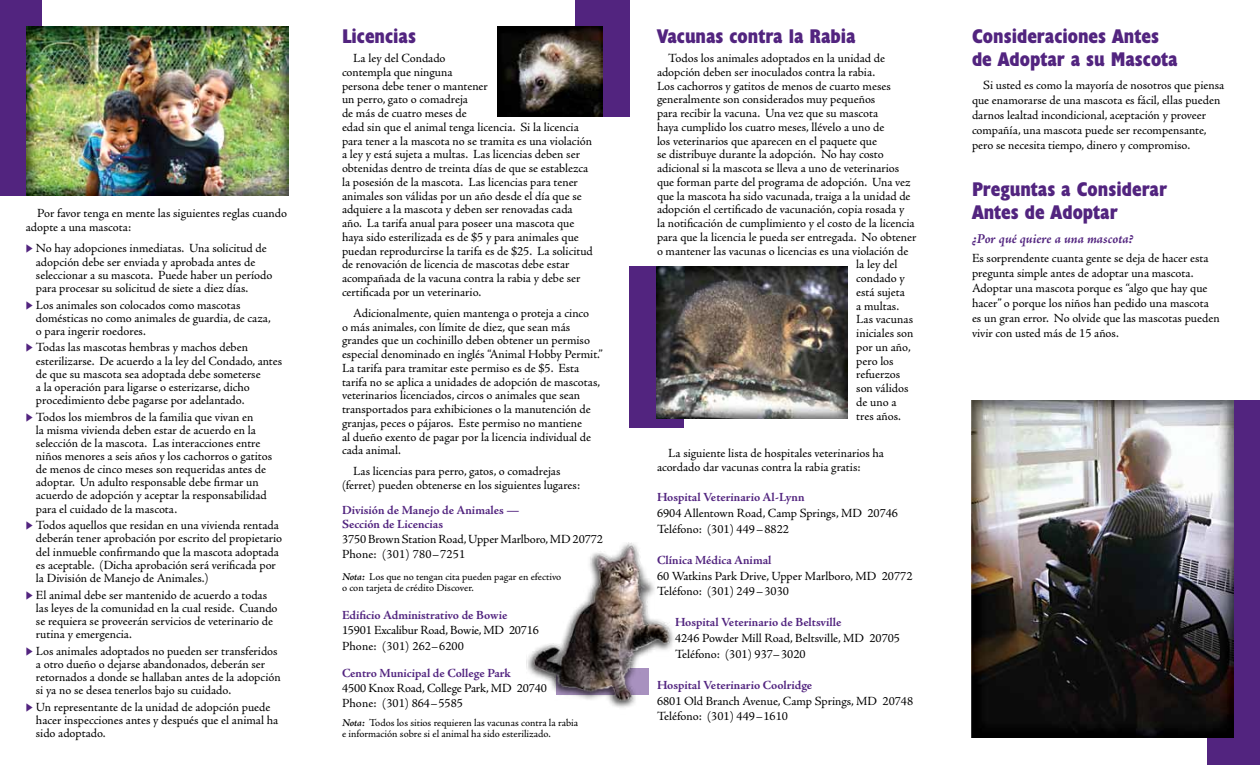
<style>
.page{position:relative;width:1260px;height:765px;background:#fff}
.page>*{position:absolute;margin:0;border:0;box-sizing:border-box;transform-origin:0 0}
.t1{font:700 condensed 20px/22.5px "Humanist 521 BT Xtra";color:#52247f}
.t2{font:italic 700 13.75px "Adobe Jenson Pro";letter-spacing:-.005em;color:#52247f}
.t3{font:12.5px/13.8px "Adobe Jenson Pro";color:#000}
.t4{font:700 12.5px/13.8px "Adobe Jenson Pro";letter-spacing:-.005em;color:#52247f}
.t5{font:10.62px/11.2px "Adobe Jenson Pro";color:#000}
.s1{color:#52247f}
.s2{font-weight:600;font-style:italic}
</style>
<div class="page">
<div style="left:1208px;top:400px;width:52px;height:365px;background:#52247f"></div>
<div style="left:629px;top:267px;width:54px;height:161px;background:#52247f"></div>
<div style="left:576px;top:0;width:54px;height:117px;background:#52247f"></div>
<div style="left:0;top:0;width:42px;height:195px;background:#52247f"></div>
<img style="left:526px;top:543px;width:148px;height:165px">
<img style="left:498px;top:27px;width:105px;height:90px">
<img style="left:657px;top:267px;width:190px;height:151px">
<img style="left:972px;top:400px;width:261px;height:338px">
<img style="left:27px;top:27px;width:261px;height:168px">
<p class="t3" style="left:26px;top:206px;width:263px;text-indent:11px">Por favor tenga en mente las siguientes reglas cuando adopte a una mascota:</p>
<p class="t3" style="left:36px;top:242px;width:238px;line-height:13.1px;text-indent:-10px"><span class="s1">◆</span> No hay adopciones inmediatas. Una solicitud de adopción debe ser enviada y aprobada antes de seleccionar a su mascota. Puede haber un período para procesar su solicitud de siete a diez días.</p>
<p class="t3" style="left:36px;top:298px;width:236px;line-height:13.1px;text-indent:-10px"><span class="s1">◆</span> Los animales son colocados como mascotas domésticas no como animales de guardia, de caza, o para ingerir roedores.</p>
<p class="t3" style="left:36px;top:341px;width:248px;line-height:13.1px;text-indent:-10px"><span class="s1">◆</span> Todas las mascotas hembras y machos deben esterilizarse. De acuerdo a la ley del Condado, antes de que su mascota sea adoptada debe someterse<br>a la operación para ligarse o esterizarse, dicho procedimiento debe pagarse por adelantado.</p>
<p class="t3" style="left:36px;top:410px;width:238px;line-height:13.1px;text-indent:-10px"><span class="s1">◆</span> Todos los miembros de la familia que vivan en<br>la misma vivienda deben estar de acuerdo en la selección de la mascota. Las interacciones entre niños menores a seis años y los cachorros o gatitos de menos de cinco meses son requeridas antes de adoptar. Un adulto responsable debe firmar un acuerdo de adopción y aceptar la responsabilidad para el cuidado de la mascota.</p>
<p class="t3" style="left:36px;top:519px;width:248px;line-height:13.1px;text-indent:-10px"><span class="s1">◆</span> Todos aquellos que residan en una vivienda rentada deberán tener aprobación por escrito del propietario del inmueble confirmando que la mascota adoptada es aceptable. (Dicha aprobación será verificada por la División de Manejo de Animales.)</p>
<p class="t3" style="left:36px;top:588px;width:243px;line-height:13.1px;text-indent:-10px"><span class="s1">◆</span> El animal debe ser mantenido de acuerdo a todas las leyes de la comunidad en la cual reside. Cuando se requiera se proveerán servicios de veterinario de rutina y emergencia.</p>
<p class="t3" style="left:36px;top:644px;width:246px;line-height:13.1px;text-indent:-10px"><span class="s1">◆</span> Los animales adoptados no pueden ser transferidos a otro dueño o dejarse abandonados, deberán ser retornados a donde se hallaban antes de la adopción si ya no se desea tenerlos bajo su cuidado.</p>
<p class="t3" style="left:36px;top:700px;width:244px;line-height:13.1px;text-indent:-10px"><span class="s1">◆</span> Un representante de la unidad de adopción puede hacer inspecciones antes y después que el animal ha sido adoptado.</p>
<h1 class="t1" style="left:342px;top:25px;width:76px">Licencias</h1>
<p class="t3" style="left:342px;top:52px;width:252px;text-indent:11px">La ley del Condado<br>contempla que ninguna<br>persona debe tener o mantener<br>un perro, gato o comadreja<br>de más de cuatro meses de<br>edad sin que el animal tenga licencia. Si la licencia para tener a la mascota no se tramita es una violación a ley y está sujeta a multas. Las licencias deben ser obtenidas dentro de treinta días de que se establezca la posesión de la mascota. Las licencias para tener animales son válidas por un año desde el día que se adquiere a la mascota y deben ser renovadas cada año. La tarifa anual para poseer una mascota que haya sido esterilizada es de $5 y para animales que puedan reprodurcirse la tarifa es de $25. La solicitud de renovación de licencia de mascotas debe estar acompañada de la vacuna contra la rabia y debe ser certificada por un veterinario.</p>
<p class="t3" style="left:342px;top:306px;width:262px;text-indent:11px">Adicionalmente, quien mantenga o proteja a cinco<br>o más animales, con límite de diez, que sean más grandes que un cochinillo deben obtener un permiso especial denominado en inglés “Animal Hobby Permit.” La tarifa para tramitar este permiso es de $5. Esta tarifa no se aplica a unidades de adopción de mascotas, veterinarios licenciados, circos o animales que sean transportados para exhibiciones o la manutención de granjas, peces o pájaros. Este permiso no mantiene<br>al dueño exento de pagar por la licencia individual de cada animal.</p>
<p class="t3" style="left:342px;top:465px;width:240px;text-indent:11px">Las licencias para perro, gatos, o comadrejas (ferret) pueden obtenerse en los siguientes lugares:</p>
<p class="t4" style="left:342px;top:503px;width:179px">División de Manejo de Animales —<br>Sección de Licencias</p>
<p class="t3" style="left:342px;top:532px;width:262px;line-height:15.2px">3750 Brown Station Road, Upper Marlboro, MD 20772<br>Phone: (301) 780–7251</p>
<p class="t5" style="left:342px;top:571px;width:221px"><span class="s2">Nota:</span> Los que no tengan cita pueden pagar en efectivo o con tarjeta de crédito Discover.</p>
<p class="t4" style="left:342px;top:609px;width:167px">Edificio Administrativo de Bowie</p>
<p class="t3" style="left:342px;top:623px;width:198px;line-height:15.2px">15901 Excalibur Road, Bowie, MD 20716<br>Phone: (301) 262–6200</p>
<p class="t4" style="left:342px;top:666px;width:170px">Centro Municipal de College Park</p>
<p class="t3" style="left:342px;top:681px;width:206px;line-height:15.2px">4500 Knox Road, College Park, MD 20740<br>Phone: (301) 864–5585</p>
<p class="t5" style="left:342px;top:717px;width:238px"><span class="s2">Nota:</span> Todos los sitios requieren las vacunas contra la rabia e información sobre si el animal ha sido esterilizado.</p>
<h1 class="t1" style="left:657px;top:24px;width:200px">Vacunas contra la Rabia</h1>
<p class="t3" style="left:668px;top:51px;width:218px">Todos los animales adoptados en la unidad de</p>
<p class="t3" style="left:657px;top:65px;width:220px">adopción deben ser inoculados contra la rabia.</p>
<p class="t3" style="left:657px;top:79px;width:235px">Los cachorros y gatitos de menos de cuarto meses</p>
<p class="t3" style="left:657px;top:93px;width:220px">generalmente son considerados muy pequeños</p>
<p class="t3" style="left:657px;top:106px;width:223px">para recibir la vacuna. Una vez que su mascota</p>
<p class="t3" style="left:657px;top:120px;width:229px">haya cumplido los cuatro meses, llévelo a uno de</p>
<p class="t3" style="left:657px;top:134px;width:222px">los veterinarios que aparecen en el paquete que</p>
<p class="t3" style="left:657px;top:148px;width:228px">se distribuye durante la adopción. No hay costo</p>
<p class="t3" style="left:657px;top:161px;width:244px">adicional si la mascota se lleva a uno de veterinarios</p>
<p class="t3" style="left:657px;top:175px;width:255px">que forman parte del programa de adopción. Una vez</p>
<p class="t3" style="left:657px;top:189px;width:255px">que la mascota ha sido vacunada, traiga a la unidad de</p>
<p class="t3" style="left:657px;top:203px;width:249px">adopción el certificado de vacunación, copia rosada y</p>
<p class="t3" style="left:657px;top:216px;width:259px">la notificación de cumplimiento y el costo de la licencia</p>
<p class="t3" style="left:657px;top:230px;width:261px">para que la licencia le pueda ser entregada. No obtener</p>
<p class="t3" style="left:657px;top:244px;width:253px">o mantener las vacunas o licencias es una violación de</p>
<p class="t3" style="left:856px;top:258px;width:43px">la ley del</p>
<p class="t3" style="left:856px;top:271px;width:50px">condado y</p>
<p class="t3" style="left:856px;top:285px;width:50px">está sujeta</p>
<p class="t3" style="left:856px;top:299px;width:44px">a multas.</p>
<p class="t3" style="left:856px;top:313px;width:58px">Las vacunas</p>
<p class="t3" style="left:856px;top:326px;width:59px">iniciales son</p>
<p class="t3" style="left:856px;top:340px;width:56px">por un año,</p>
<p class="t3" style="left:856px;top:354px;width:39px">pero los</p>
<p class="t3" style="left:856px;top:368px;width:46px">refuerzos</p>
<p class="t3" style="left:856px;top:381px;width:54px">son válidos</p>
<p class="t3" style="left:856px;top:395px;width:42px">de uno a</p>
<p class="t3" style="left:856px;top:409px;width:46px">tres años.</p>
<p class="t3" style="left:657px;top:446px;width:229px;text-indent:11px">La siguiente lista de hospitales veterinarios ha acordado dar vacunas contra la rabia gratis:</p>
<p class="t4" style="left:657px;top:491px;width:149px">Hospital Veterinario Al-Lynn</p>
<p class="t3" style="left:657px;top:506px;width:243px;line-height:15.6px">6904 Allentown Road, Camp Springs, MD 20746<br>Teléfono: (301) 449–8822</p>
<p class="t4" style="left:657px;top:553px;width:116px">Clínica Médica Animal</p>
<p class="t3" style="left:657px;top:568px;width:257px;line-height:15.6px">60 Watkins Park Drive, Upper Marlboro, MD 20772<br>Teléfono: (301) 249–3030</p>
<p class="t4" style="left:675px;top:616px;width:168px">Hospital Veterinario de Beltsville</p>
<p class="t3" style="left:675px;top:631px;width:227px;line-height:15.6px">4246 Powder Mill Road, Beltsville, MD 20705<br>Teléfono: (301) 937–3020</p>
<p class="t4" style="left:657px;top:678px;width:157px">Hospital Veterinario Coolridge</p>
<p class="t3" style="left:657px;top:693px;width:258px;line-height:15.6px">6801 Old Branch Avenue, Camp Springs, MD 20748<br>Teléfono: (301) 449–1610</p>
<h1 class="t1" style="left:972px;top:25px;width:207px">Consideraciones Antes de Adoptar a su Mascota</h1>
<p class="t3" style="left:972px;top:77px;width:254px;line-height:15px;text-indent:11px">Si usted es como la mayoría de nosotros que piensa que enamorarse de una mascota es fácil, ellas pueden darnos lealtad incondicional, aceptación y proveer compañía, una mascota puede ser recompensante, pero se necesita tiempo, dinero y compromiso.</p>
<h1 class="t1" style="left:972px;top:178px;width:196px">Preguntas a Considerar<br>Antes de Adoptar</h1>
<p class="t2" style="left:972px;top:231px;width:163px">¿Por qué quiere a una mascota?</p>
<p class="t3" style="left:972px;top:251px;width:249px;line-height:15px">Es sorprendente cuanta gente se deja de hacer esta pregunta simple antes de adoptar una mascota.<br>Adoptar una mascota porque es “algo que hay que hacer” o porque los niños han pedido una mascota es un gran error. No olvide que las mascotas pueden vivir con usted más de 15 años.</p>
</div>
